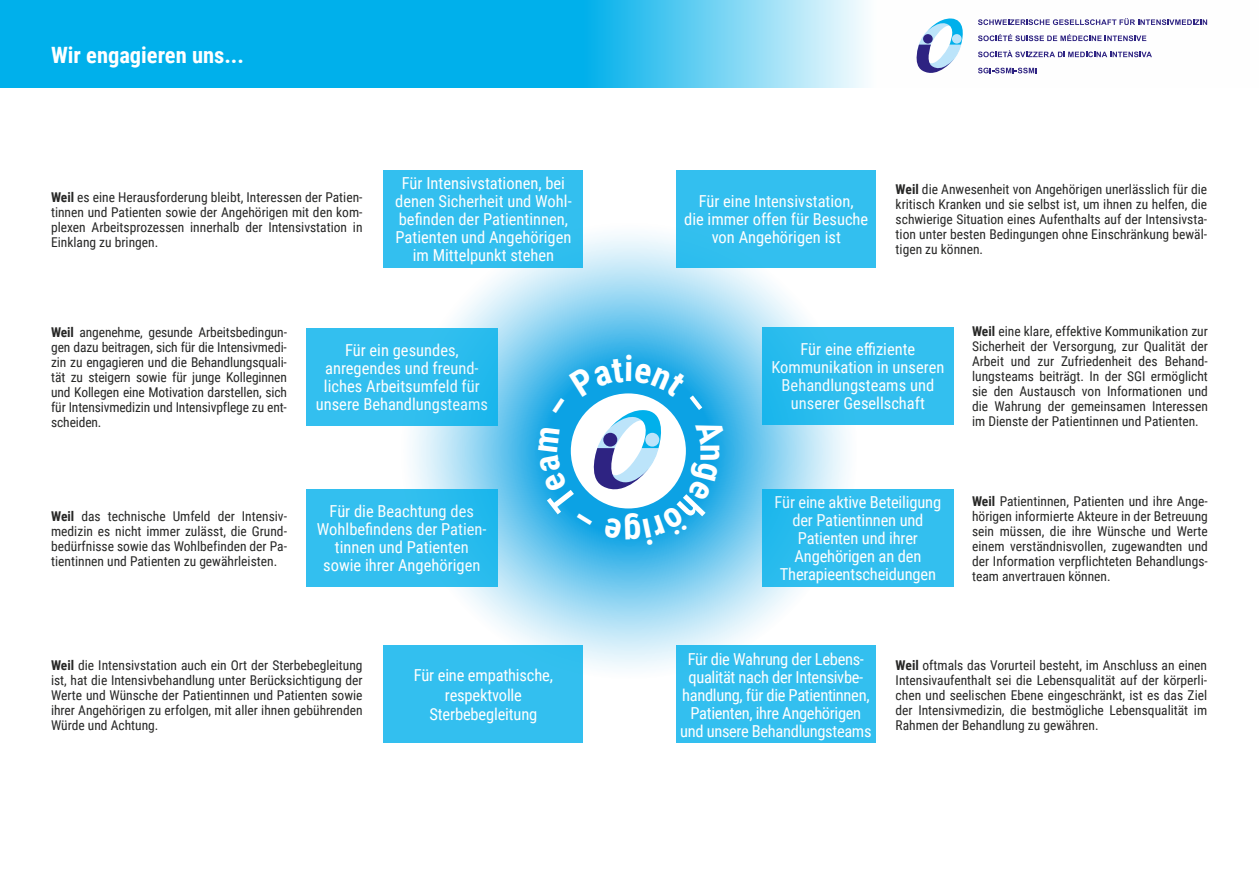
<style>
.page{position:relative;width:1259px;height:893px;background:#fff}
.page>*{position:absolute;margin:0;border:0;box-sizing:border-box;transform-origin:0 0}
.t1{font:700 35.7px "Roboto Condensed";color:#fff}
.t2{font:700 22.5px "Roboto Condensed";color:#fff}
.t3{font:16.5px/18px "Roboto Condensed";color:#fff;text-align:center}
.t4{font:16.5px/18px "Roboto Condensed";letter-spacing:-.02em;color:#fff;text-align:center}
.t5{font:13.5px/15px "Roboto Condensed";color:#272726;text-align:justify}
.s1{font-weight:700}
</style>
<div class="page">
<svg style="left:0;top:0;width:1208px;height:88px;fill:#00b0eb"></svg>
<svg style="left:978px;top:18px;width:229px;height:7px"></svg>
<svg style="left:978px;top:34px;width:168px;height:7px"></svg>
<svg style="left:978px;top:50px;width:174px;height:7px"></svg>
<svg style="left:978px;top:68px;width:58px;height:5px"></svg>
<svg style="left:916px;top:18px;width:48px;height:55px"></svg>
<div style="left:952px;top:34px;width:9px;height:10px;background:#bce4fa;border-radius:50%"></div>
<svg style="left:400px;top:222px;width:458px;height:458px;background:#a5dcf4"></svg>
<div style="left:676px;top:170px;width:200px;height:98px;background:#33bfef"></div>
<div style="left:762px;top:327px;width:191px;height:98px;background:linear-gradient(to right,#26baed,#38c1f0)"></div>
<div style="left:306px;top:328px;width:191px;height:98px;background:linear-gradient(to right,#38c1f0,#25baed)"></div>
<div style="left:306px;top:489px;width:191px;height:98px;background:linear-gradient(to right,#37c1f0,#27bbed)"></div>
<div style="left:762px;top:489px;width:191px;height:98px;background:linear-gradient(to right,#27bbed,#37c1f0)"></div>
<div style="left:676px;top:645px;width:200px;height:98px;background:#33bfef"></div>
<div style="left:383px;top:645px;width:200px;height:98px;background:#33bfef"></div>
<div style="left:383px;top:170px;width:200px;height:98px;background:#33bfef"></div>
<svg style="left:538px;top:355px;width:187px;height:190px"></svg>
<h2 class="t2" style="left:51px;top:39px;width:194px">Wir engagieren uns...</h2>
<p class="t5" style="left:51px;top:189px;width:313px"><span class="s1">Weil</span> es eine Herausforderung bleibt, Interessen der Patien&shy;tinnen und Patienten sowie der Angehörigen mit den kom&shy;plexen Arbeitsprozessen innerhalb der Intensivstation in Einklang zu bringen.</p>
<p class="t3" style="left:395px;top:174px;width:178px">Für Intensivstationen, bei denen Sicherheit und Wohl&shy;befinden der Patientinnen,<br>Patienten und Angehörigen im Mittelpunkt stehen</p>
<p class="t5" style="left:895px;top:181px;width:313px"><span class="s1">Weil</span> die Anwesenheit von Angehörigen unerlässlich für die kritisch Kranken und sie selbst ist, um ihnen zu helfen, die schwierige Situation eines Aufenthalts auf der Intensivsta&shy;tion unter besten Bedingungen ohne Einschränkung bewäl&shy;tigen zu können.</p>
<p class="t3" style="left:684px;top:192px;width:186px">Für eine Intensivstation,<br>die immer offen für Besuche von Angehörigen ist</p>
<p class="t5" style="left:51px;top:324px;width:237px"><span class="s1">Weil</span> angenehme, gesunde Arbeitsbedingun&shy;gen dazu beitragen, sich für die Intensivmedi&shy;zin zu engagieren und die Behandlungsquali&shy;tät zu steigern sowie für junge Kolleginnen und Kollegen eine Motivation darstellen, sich für Intensivmedizin und Intensivpflege zu ent&shy;scheiden.</p>
<p class="t5" style="left:51px;top:508px;width:237px"><span class="s1">Weil</span> das technische Umfeld der Intensiv&shy;medizin es nicht immer zulässt, die Grund&shy;bedürfnisse sowie das Wohlbefinden der Pa&shy;tientinnen und Patienten zu gewährleisten.</p>
<p class="t3" style="left:316px;top:341px;width:174px">Für ein gesundes, anregendes und freund&shy;liches Arbeitsumfeld für unsere Behandlungsteams</p>
<h1 class="t1" style="left:738px;top:444px;width:19px;rotate:90deg">n</h1>
<p class="t3" style="left:771px;top:340px;width:174px">Für eine effiziente<br>Kommunikation in unseren<br>Behandlungsteams und unserer Gesellschaft</p>
<p class="t3" style="left:317px;top:502px;width:171px">Für die Beachtung des<br>Wohlbefindens der Patien&shy;tinnen und Patienten sowie ihrer Angehörigen</p>
<p class="t3" style="left:774px;top:493px;width:168px">Für eine aktive Beteiligung der Patientinnen und<br>Patienten und ihrer<br>Angehörigen an den<br>Therapieentscheidungen</p>
<p class="t5" style="left:972px;top:323px;width:237px"><span class="s1">Weil</span> eine klare, effektive Kommunikation zur Sicherheit der Versorgung, zur Qualität der Arbeit und zur Zufriedenheit des Behand&shy;lungsteams beiträgt. In der SGI ermöglicht sie den Austausch von Informationen und die Wahrung der gemeinsamen Interessen im Dienste der Patientinnen und Patienten.</p>
<p class="t5" style="left:972px;top:493px;width:237px"><span class="s1">Weil</span> Patientinnen, Patienten und ihre Ange&shy;hörigen informierte Akteure in der Betreuung sein müssen, die ihre Wünsche und Werte einem verständnisvollen, zugewandten und der Information verpflichteten Behandlungs&shy;team anvertrauen können.</p>
<p class="t5" style="left:51px;top:657px;width:313px"><span class="s1">Weil</span> die Intensivstation auch ein Ort der Sterbebegleitung ist, hat die Intensivbehandlung unter Berücksichtigung der Werte und Wünsche der Patientinnen und Patienten sowie ihrer Angehörigen zu erfolgen, mit aller ihnen gebührenden Würde und Achtung.</p>
<p class="t3" style="left:414px;top:665px;width:141px;line-height:19.5px">Für eine empathische, respektvolle<br>Sterbebegleitung</p>
<p class="t4" style="left:680px;top:649px;width:193px">Für die Wahrung der Lebens&shy;qualität nach der Intensivbe&shy;handlung, für die Patientinnen,<br>Patienten, ihre Angehörigen und unsere Behandlungsteams</p>
<p class="t5" style="left:895px;top:657px;width:313px"><span class="s1">Weil</span> oftmals das Vorurteil besteht, im Anschluss an einen Intensivaufenthalt sei die Lebensqualität auf der körperli&shy;chen und seelischen Ebene eingeschränkt, ist es das Ziel der Intensivmedizin, die bestmögliche Lebensqualität im Rahmen der Behandlung zu gewähren.</p>
</div>
